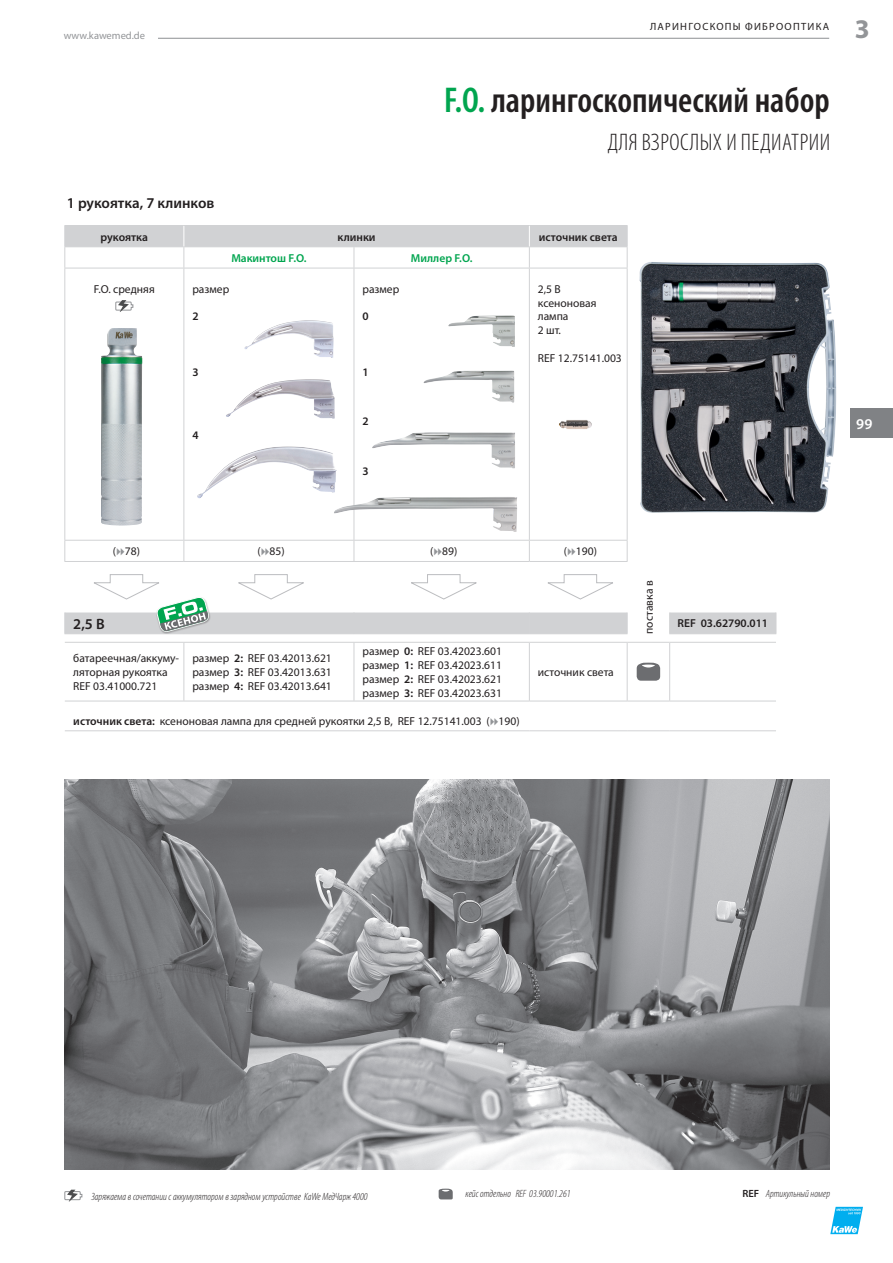
<style>
.page{position:relative;width:893px;height:1263px;background:#fff}
.page>*{position:absolute;margin:0;border:0;box-sizing:border-box;transform-origin:0 0}
.neu__24_pt__Semibold{font:600 condensed 36px "Myriad Pro";color:#231f20}
.t1{font:700 27px "Myriad Pro";color:#939598}
.neu__16_pt__Light_Co{font:300 condensed 24px "Myriad Pro";letter-spacing:.02em;color:#231f20}
.neu__10_pt__Semibold{font:600 15px "Myriad Pro";color:#231f20}
.t2{font:600 15px "Myriad Pro";color:#fff}
.neu__7_7_pt__Regular{font:11.55px/13.8px "Myriad Pro";color:#231f20}
.neu__7_7_pt__Regular-2{font:600 11.55px "Myriad Pro";color:#231f20}
.neu__7_7_pt__Regular-3{font:600 11.55px "Myriad Pro";color:#00a54f}
.neu__7_7_pt__SemiBol{font:600 11.55px "Myriad Pro";color:#231f20}
.neu__7_pt_Cond_Itali{font:italic 300 condensed 10.5px "Myriad Pro";color:#231f20}
.t3{font:10.5px "Myriad Pro";letter-spacing:.12em;color:#231f20}
.t4{font:10.5px "Myriad Pro";color:#939598}
.s1{color:#00a54f}
.s2{font-weight:600}
.s3{font-weight:600;font-style:normal;font-stretch:normal}
</style>
<div class="page">
<div style="left:850px;top:408px;width:43px;height:30px;background:#808285"></div>
<svg style="left:65px;top:226px;width:711px;height:408px"></svg>
<svg style="left:627px;top:612px;width:1px;height:21px"></svg>
<svg style="left:669px;top:612px;width:1px;height:21px"></svg>
<svg style="left:776px;top:612px;width:1px;height:21px"></svg>
<hr style="left:529px;top:633px;width:98px;height:1px;background:#d1d2d4">
<hr style="left:669px;top:633px;width:107px;height:1px;background:#d1d2d4">
<hr style="left:65px;top:642px;width:119px;height:1px;background:#d1d2d4">
<hr style="left:184px;top:642px;width:170px;height:1px;background:#d1d2d4">
<hr style="left:183px;top:643px;width:1px;height:58px;background:#d1d2d4">
<hr style="left:354px;top:642px;width:175px;height:1px;background:#d1d2d4">
<hr style="left:354px;top:643px;width:1px;height:58px;background:#d1d2d4">
<hr style="left:529px;top:642px;width:98px;height:1px;background:#d1d2d4">
<hr style="left:529px;top:643px;width:1px;height:58px;background:#d1d2d4">
<hr style="left:627px;top:642px;width:43px;height:1px;background:#d1d2d4">
<hr style="left:627px;top:643px;width:1px;height:58px;background:#d1d2d4">
<hr style="left:670px;top:642px;width:106px;height:1px;background:#d1d2d4">
<hr style="left:669px;top:643px;width:1px;height:58px;background:#d1d2d4">
<hr style="left:65px;top:701px;width:119px;height:1px;background:#d1d2d4">
<hr style="left:184px;top:701px;width:170px;height:1px;background:#d1d2d4">
<hr style="left:354px;top:701px;width:175px;height:1px;background:#d1d2d4">
<hr style="left:529px;top:701px;width:98px;height:1px;background:#d1d2d4">
<hr style="left:627px;top:701px;width:43px;height:1px;background:#d1d2d4">
<hr style="left:670px;top:701px;width:106px;height:1px;background:#d1d2d4">
<hr style="left:65px;top:730px;width:119px;height:1px;background:#d1d2d4">
<hr style="left:184px;top:730px;width:170px;height:1px;background:#d1d2d4">
<hr style="left:354px;top:730px;width:175px;height:1px;background:#d1d2d4">
<hr style="left:529px;top:730px;width:98px;height:1px;background:#d1d2d4">
<hr style="left:627px;top:730px;width:43px;height:1px;background:#d1d2d4">
<hr style="left:670px;top:730px;width:106px;height:1px;background:#d1d2d4">
<hr style="left:64px;top:225px;width:120px;height:1px;background:#d1d2d4">
<hr style="left:184px;top:225px;width:170px;height:1px;background:#d1d2d4">
<hr style="left:354px;top:225px;width:175px;height:1px;background:#d1d2d4">
<hr style="left:529px;top:225px;width:98px;height:1px;background:#d1d2d4">
<hr style="left:64px;top:246px;width:120px;height:1px;background:#d1d2d4">
<svg style="left:64px;top:226px;width:1px;height:42px"></svg>
<hr style="left:184px;top:246px;width:170px;height:1px;background:#d1d2d4">
<hr style="left:354px;top:246px;width:175px;height:1px;background:#d1d2d4">
<svg style="left:354px;top:247px;width:1px;height:21px"></svg>
<hr style="left:529px;top:246px;width:98px;height:1px;background:#d1d2d4">
<svg style="left:627px;top:226px;width:1px;height:42px"></svg>
<hr style="left:64px;top:268px;width:120px;height:1px;background:#d1d2d4">
<hr style="left:64px;top:268px;width:1px;height:272px;background:#d1d2d4">
<hr style="left:184px;top:268px;width:170px;height:1px;background:#d1d2d4">
<hr style="left:183px;top:268px;width:1px;height:272px;background:#d1d2d4">
<hr style="left:354px;top:268px;width:175px;height:1px;background:#d1d2d4">
<hr style="left:354px;top:268px;width:1px;height:272px;background:#d1d2d4">
<hr style="left:529px;top:268px;width:98px;height:1px;background:#d1d2d4">
<hr style="left:529px;top:268px;width:1px;height:272px;background:#d1d2d4">
<hr style="left:627px;top:268px;width:1px;height:272px;background:#d1d2d4">
<hr style="left:64px;top:540px;width:120px;height:1px;background:#d1d2d4">
<svg style="left:64px;top:541px;width:1px;height:20px"></svg>
<hr style="left:184px;top:540px;width:170px;height:1px;background:#d1d2d4">
<svg style="left:183px;top:541px;width:1px;height:20px"></svg>
<hr style="left:354px;top:540px;width:175px;height:1px;background:#d1d2d4">
<svg style="left:354px;top:541px;width:1px;height:20px"></svg>
<hr style="left:529px;top:540px;width:98px;height:1px;background:#d1d2d4">
<svg style="left:529px;top:541px;width:1px;height:20px"></svg>
<svg style="left:627px;top:541px;width:1px;height:20px"></svg>
<hr style="left:64px;top:561px;width:120px;height:1px;background:#d1d2d4">
<hr style="left:184px;top:561px;width:170px;height:1px;background:#d1d2d4">
<hr style="left:354px;top:561px;width:175px;height:1px;background:#d1d2d4">
<hr style="left:529px;top:561px;width:98px;height:1px;background:#d1d2d4">
<svg style="left:183px;top:226px;width:1px;height:42px"></svg>
<svg style="left:529px;top:226px;width:1px;height:42px"></svg>
<svg style="left:115px;top:300px;width:19px;height:12px"></svg>
<svg style="left:545px;top:574px;width:69px;height:26px"></svg>
<svg style="left:637px;top:663px;width:23px;height:18px"></svg>
<img style="left:226px;top:379px;width:109px;height:40px">
<img style="left:197px;top:446px;width:140px;height:52px">
<img style="left:244px;top:320px;width:90px;height:38px">
<img style="left:424px;top:371px;width:90px;height:32px">
<img style="left:448px;top:315px;width:67px;height:32px">
<img style="left:371px;top:432px;width:144px;height:36px">
<img style="left:333px;top:497px;width:184px;height:35px">
<img style="left:559px;top:420px;width:33px;height:9px">
<img style="left:64px;top:780px;width:766px;height:389px">
<svg style="left:64px;top:574px;width:466px;height:60px"></svg>
<img style="left:101px;top:328px;width:41px;height:198px">
<img style="left:639px;top:262px;width:197px;height:251px">
<svg style="left:439px;top:1188px;width:14px;height:11px"></svg>
<svg style="left:64px;top:1190px;width:19px;height:11px"></svg>
<hr style="left:158px;top:38px;width:671px;height:1px;background:#939598">
<svg style="left:830px;top:1207px;width:33px;height:27px"></svg>
<svg style="left:117px;top:548px;width:7px;height:8px"></svg>
<svg style="left:261px;top:548px;width:8px;height:8px"></svg>
<svg style="left:434px;top:548px;width:8px;height:8px"></svg>
<svg style="left:568px;top:548px;width:7px;height:8px"></svg>
<p class="t4" style="left:64px;top:30px;width:83px">www.kawemed.de</p>
<h2 class="t1" style="left:855px;top:14px;width:16px">3</h2>
<p class="t3" style="left:650px;top:21px;width:181px">ЛАРИНГОСКОПЫ ФИБРООПТИКА</p>
<p class="neu__24_pt__Semibold" style="left:444px;top:80px;width:387px"><span class="s1">F.O.</span> ларингоскопический набор</p>
<p class="neu__16_pt__Light_Co" style="left:608px;top:129px;width:224px">ДЛЯ ВЗРОСЛЫХ И ПЕДИАТРИИ</p>
<p class="neu__10_pt__Semibold" style="left:67px;top:193px;width:149px">1 рукоятка, 7 клинков</p>
<p class="neu__7_7_pt__Regular-2" style="left:101px;top:229px;width:49px">рукоятка</p>
<p class="neu__7_7_pt__Regular-2" style="left:338px;top:229px;width:39px">клинки</p>
<p class="neu__7_7_pt__Regular-2" style="left:539px;top:229px;width:80px">источник света</p>
<p class="neu__7_7_pt__Regular-3" style="left:231px;top:251px;width:77px">Макинтош F.O.</p>
<p class="neu__7_7_pt__Regular-3" style="left:411px;top:251px;width:63px">Миллер F.O.</p>
<p class="neu__7_7_pt__Regular" style="left:94px;top:282px;width:62px">F.O. средняя</p>
<p class="neu__7_7_pt__Regular" style="left:192px;top:282px;width:38px">размер</p>
<p class="neu__7_7_pt__Regular-2" style="left:192px;top:309px;width:8px">2</p>
<p class="neu__7_7_pt__Regular" style="left:538px;top:282px;width:24px">2,5 В</p>
<p class="neu__7_7_pt__Regular" style="left:538px;top:296px;width:60px">ксеноновая лампа<br>2 шт.</p>
<p class="neu__7_7_pt__Regular" style="left:538px;top:351px;width:86px">REF 12.75141.003</p>
<p class="neu__7_7_pt__Regular" style="left:362px;top:282px;width:38px">размер</p>
<p class="neu__7_7_pt__Regular-2" style="left:362px;top:309px;width:8px">0</p>
<p class="neu__7_7_pt__Regular-2" style="left:192px;top:365px;width:8px">3</p>
<p class="neu__7_7_pt__Regular-2" style="left:192px;top:428px;width:8px">4</p>
<p class="neu__7_7_pt__Regular-2" style="left:362px;top:365px;width:8px">1</p>
<p class="neu__7_7_pt__Regular-2" style="left:362px;top:414px;width:8px">2</p>
<p class="neu__7_7_pt__Regular-2" style="left:362px;top:463px;width:8px">3</p>
<p class="neu__7_7_pt__Regular" style="left:113px;top:545px;width:29px">( 78)</p>
<p class="neu__7_7_pt__Regular" style="left:257px;top:545px;width:29px">( 85)</p>
<p class="neu__7_7_pt__Regular" style="left:430px;top:545px;width:29px">( 89)</p>
<p class="neu__7_7_pt__Regular" style="left:564px;top:545px;width:35px">( 190)</p>
<p class="neu__7_7_pt__Regular" style="left:642px;top:634px;width:55px;rotate:-90deg">поставка в</p>
<p class="neu__10_pt__Semibold" style="left:73px;top:614px;width:33px">2,5 В</p>
<p class="neu__7_7_pt__SemiBol" style="left:678px;top:616px;width:92px">REF 03.62790.011</p>
<p class="neu__7_7_pt__Regular" style="left:73px;top:652px;width:107px">батареечная/аккуму&shy;ляторная рукоятка</p>
<p class="neu__7_7_pt__Regular" style="left:73px;top:679px;width:86px">REF 03.41000.721</p>
<p class="neu__7_7_pt__Regular" style="left:362px;top:645px;width:141px">размер <span class="s2">0:</span> REF 03.42023.601</p>
<p class="neu__7_7_pt__Regular" style="left:362px;top:658px;width:141px">размер <span class="s2">1:</span> REF 03.42023.611</p>
<p class="neu__7_7_pt__Regular" style="left:362px;top:672px;width:141px">размер <span class="s2">2:</span> REF 03.42023.621</p>
<p class="neu__7_7_pt__Regular" style="left:362px;top:686px;width:141px">размер <span class="s2">3:</span> REF 03.42023.631</p>
<p class="neu__7_7_pt__Regular" style="left:192px;top:652px;width:141px">размер <span class="s2">2:</span> REF 03.42013.621</p>
<p class="neu__7_7_pt__Regular" style="left:192px;top:665px;width:141px">размер <span class="s2">3:</span> REF 03.42013.631</p>
<p class="neu__7_7_pt__Regular" style="left:192px;top:679px;width:141px">размер <span class="s2">4:</span> REF 03.42013.641</p>
<p class="neu__7_7_pt__Regular" style="left:538px;top:665px;width:77px">источник света</p>
<p class="neu__7_7_pt__Regular" style="left:73px;top:714px;width:448px"><span class="s2">источник света:</span> ксеноновая лампа для средней рукоятки 2,5 В, REF 12.75141.003 ( 190)</p>
<p class="t2" style="left:856px;top:414px;width:18px">99</p>
<p class="neu__7_pt_Cond_Itali" style="left:91px;top:1191px;width:278px">Заряжаема в сочетании с аккумулятором в зарядном устройстве KaWe МедЧарж 4000</p>
<p class="neu__7_pt_Cond_Itali" style="left:466px;top:1188px;width:106px">кейс отдельно REF 03.90001.261</p>
<p class="neu__7_pt_Cond_Itali" style="left:742px;top:1188px;width:89px"><span class="s3">REF</span> Артикульный номер</p>
</div>
